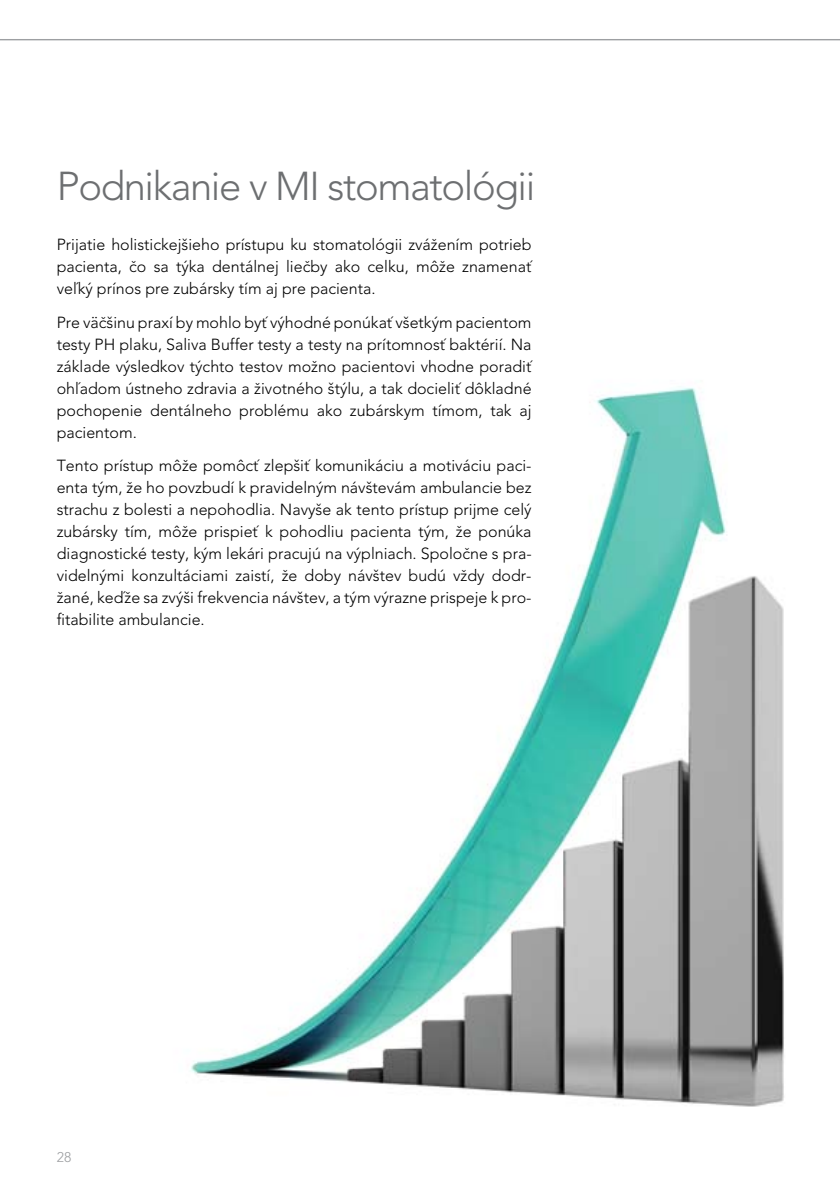
<style>
.page{position:relative;width:840px;height:1185px;background:#fff}
.page>*{position:absolute;margin:0;border:0;box-sizing:border-box;transform-origin:0 0}
.t1{font:300 40px "Avenir";letter-spacing:-.035em;color:#6d6f71}
.t2{font:300 16px/22px "Avenir";color:#000;text-align:justify}
.t3{font:300 14px "Avenir";color:#9d9fa2}
</style>
<div class="page">
<img style="left:190px;top:386px;width:594px;height:721px">
<svg style="left:0;top:39px;width:839px;height:2px;background:#babcbe"></svg>
<h1 class="t1" style="left:57px;top:163px;width:480px">Podnikanie v MI stomatológii</h1>
<p class="t2" style="left:57px;top:234px;width:476px">Prijatie holistickejšieho prístupu ku stomatológii zváæením potrieb pacienta, Ëo sa týka dentálnej lieËby ako celku, môæe znamena† ve£ký prínos pre zubársky tím aj pre pacienta.</p>
<p class="t2" style="left:57px;top:311px;width:476px">Pre väËšinu praxí by mohlo by† výhodné ponúka† všetkým pacientom testy PH plaku, Saliva Buffer testy a testy na prítomnos† baktérií. Na základe výsledkov týchto testov moæno pacientovi vhodne poradi† oh£adom ústneho zdravia a æivotného štýlu, a tak docieli† dôkladné pochopenie dentálneho problému ako zubárskym tímom, tak aj pacientom.</p>
<p class="t2" style="left:57px;top:454px;width:476px">Tento prístup môæe pomôc† zlepši† komunikáciu a motiváciu paci&shy;enta tým, æe ho povzbudí k pravidelným návštevám ambulancie bez strachu z bolesti a nepohodlia. Navyše ak tento prístup prijme celý zubársky tím, môæe prispie† k pohodliu pacienta tým, æe ponúka diagnostické testy, kým lekári pracujú na výplniach. SpoloËne s pra&shy;videlnými konzultáciami zaistí, æe doby návštev budú vædy dodr&shy;æané, ke¢æe sa zvýši frekvencia návštev, a tým výrazne prispeje k pro&shy;fitabilite ambulancie.</p>
<p class="t3" style="left:57px;top:1149px;width:16px">28</p>
</div>
